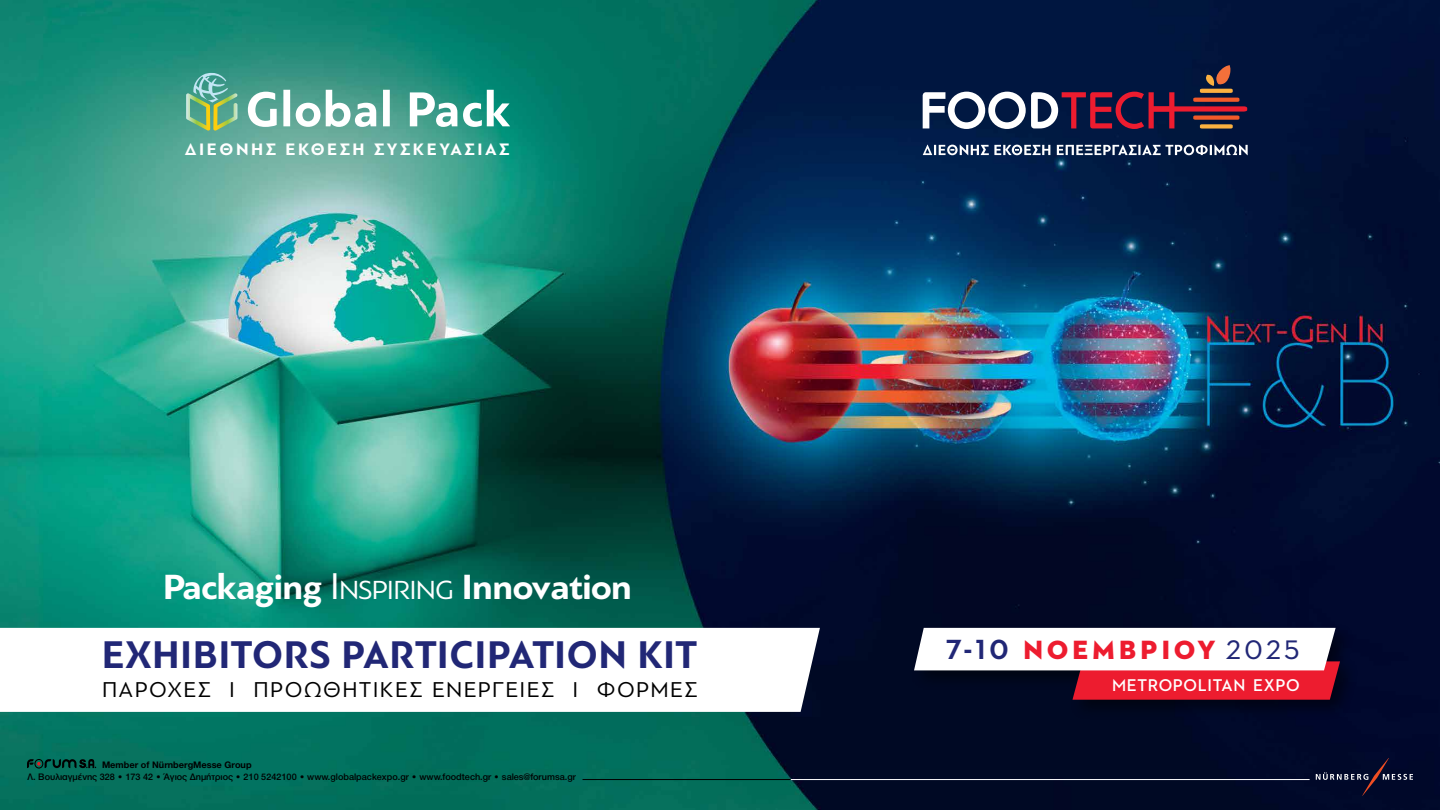
<style>
.page{position:relative;width:1440px;height:810px;background:#fff}
.page>*{position:absolute;margin:0;border:0;box-sizing:border-box;transform-origin:0 0}
.t1{font:700 50.85px "PF Universal";color:#fff}
.t2{font:700 40.5px "PF Bague Sans Pro";letter-spacing:.02em;color:#212776;scale:.96 1}
.t3{font:700 36.75px "PF Bague Sans Pro";letter-spacing:-.02em;color:#fff}
.t4{font:26.85px "Neutraface Two Disp Greek Titl";letter-spacing:.16em;color:#ed1c2f}
.t5{font:22.5px "PF Bague Sans Pro";letter-spacing:.07em;color:#000}
.t6{font:700 17.4px "PF Bague Sans Pro";letter-spacing:.15em;color:#fff}
.t7{font:700 17.33px "Neutraface Two Disp Greek";letter-spacing:.04em;color:#fff}
.t8{font:500 9.75px "Helvetica Neue Greek";color:#000}
.t9{font:700 9.75px "Helvetica Neue Greek";color:#000}
.s1{font-weight:400;font-size:39px}
.s2{font-weight:400;font-size:27.45px}
.s3{font-weight:500;color:#ed1c2f}
.s4{font-family:"Neutraface Two Disp Greek";font-weight:700;font-size:36.22px;color:#212776}
.s5{font-family:"Neutraface Two Disp Greek";font-weight:500;font-size:36.22px;color:#212776}
</style>
<div class="page">
<img style="left:0;top:0;width:1440px;height:810px">
<svg style="left:1316px;top:758px;width:97px;height:38px;background:#131734"></svg>
<hr style="left:583px;top:779px;width:208px;height:1px;background:#000">
<hr style="left:791px;top:779px;width:519px;height:1px;background:#fff">
<div style="left:910px;top:623px;width:449px;height:97px;background:#000;opacity:.5"></div>
<svg style="left:908px;top:628px;width:436px;height:72px"></svg>
<svg style="left:1150px;top:65px;width:97px;height:64px;background:#36243a"></svg>
<svg style="left:923px;top:145px;width:325px;height:10px"></svg>
<svg style="left:248px;top:90px;width:262px;height:37px"></svg>
<svg style="left:186px;top:73px;width:52px;height:58px;background:#70b08b"></svg>
<svg style="left:0;top:628px;width:831px;height:84px"></svg>
<div style="left:34px;top:759px;width:9px;height:10px;border:1px solid #000;border-radius:50%"></div>
<svg style="left:27px;top:759px;width:69px;height:9px"></svg>
<h3 class="t6" style="left:185px;top:139px;width:326px">ΔΙΕΘΝΗΣ ΕΚΘΕΣΗ ΣΥΣΚΕΥΑΣΙΑΣ</h3>
<h3 class="t3" style="left:163px;top:565px;width:471px">Packaging <span class="s1">I</span><span class="s2">NSPI RI NG</span> Innovation</h3>
<h2 class="t2" style="left:102px;top:630px;width:622px">EXHIBITORS PARTICIPATION KIT</h2>
<h3 class="t5" style="left:102px;top:677px;width:597px">ΠΑΡΟΧΈΣ I ΠΡΟΩΘΗΤΙΚΈΣ ΕΝΈΡΓΕΙΕΣ I ΦΌΡΜΕΣ</h3>
<p class="t9" style="left:102px;top:759px;width:151px">Member of NürnbergMesse Group</p>
<p class="t8" style="left:28px;top:772px;width:550px">Λ. Βουλιαγμένης 328 • 173 42 • Άγιος Δημήτριος • 210 5242100 • www.globalpackexpo.gr • www.foodtech.gr • sales@forumsa.gr</p>
<h1 class="t1" style="left:919px;top:80px;width:261px">FOOD<span class="s3">TECH</span></h1>
<h3 class="t4" style="left:946px;top:633px;width:355px"><span class="s4">7-10</span> NOeMβριου <span class="s5">2025</span></h3>
<h3 class="t7" style="left:1112px;top:675px;width:189px">METROPOLITAN EXPO</h3>
</div>
